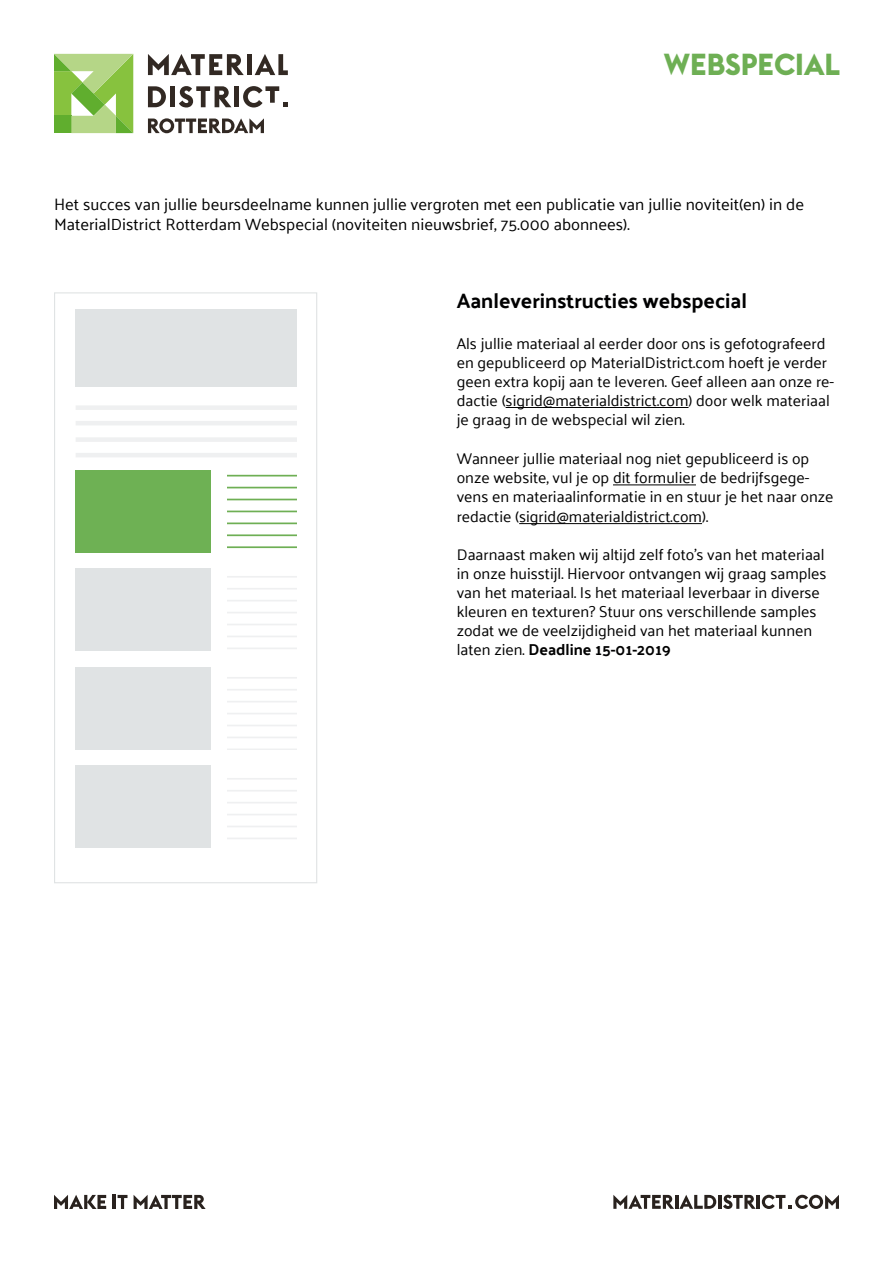
<style>
.page{position:relative;width:893px;height:1263px;background:#fff}
.page>*{position:absolute;margin:0;border:0;box-sizing:border-box;transform-origin:0 0}
.t1{font:700 30px "Euclid Flex";color:#6eaf54}
.t2{font:700 21px "Palanquin";color:#000001}
.t3{font:16.5px/19.8px "Palanquin";color:#000001}
.t4{font:15.75px/19.2px "Palanquin";color:#000001}
.s1{font-weight:700}
</style>
<div class="page">
<div style="left:75px;top:309px;width:222px;height:78px;background:#e0e3e4"></div>
<hr style="left:76px;top:421px;width:221px;height:4px;background:#eff0f1">
<hr style="left:76px;top:453px;width:221px;height:4px;background:#eff0f1">
<div style="left:76px;top:405px;width:221px;height:5px;background:#eff0f1"></div>
<div style="left:76px;top:437px;width:221px;height:5px;background:#eff0f1"></div>
<div style="left:75px;top:470px;width:135px;height:82px;background:#6eb154"></div>
<hr style="left:228px;top:475px;width:69px;height:1px;background:#6eaf54">
<hr style="left:228px;top:487px;width:69px;height:1px;background:#6eaf54">
<hr style="left:228px;top:499px;width:69px;height:1px;background:#6eaf54">
<hr style="left:228px;top:511px;width:69px;height:1px;background:#6eaf54">
<hr style="left:228px;top:522px;width:69px;height:2px;background:#6eaf54">
<hr style="left:228px;top:534px;width:69px;height:2px;background:#6eaf54">
<hr style="left:228px;top:546px;width:69px;height:2px;background:#6eaf54">
<div style="left:75px;top:568px;width:135px;height:83px;background:#e0e3e4"></div>
<hr style="left:228px;top:576px;width:69px;height:2px;background:#e0e2e3">
<hr style="left:228px;top:588px;width:69px;height:1px;background:#e0e2e3">
<hr style="left:228px;top:600px;width:69px;height:1px;background:#e0e2e3">
<hr style="left:228px;top:612px;width:69px;height:1px;background:#e0e2e3">
<hr style="left:228px;top:624px;width:69px;height:1px;background:#e0e2e3">
<hr style="left:228px;top:636px;width:69px;height:1px;background:#e0e2e3">
<hr style="left:228px;top:647px;width:69px;height:2px;background:#e0e2e3">
<div style="left:75px;top:667px;width:135px;height:82px;background:#e0e3e4"></div>
<hr style="left:228px;top:677px;width:69px;height:2px;background:#e0e2e3">
<hr style="left:228px;top:689px;width:69px;height:1px;background:#e0e2e3">
<hr style="left:228px;top:701px;width:69px;height:1px;background:#e0e2e3">
<hr style="left:228px;top:713px;width:69px;height:1px;background:#e0e2e3">
<hr style="left:228px;top:725px;width:69px;height:1px;background:#e0e2e3">
<hr style="left:228px;top:736px;width:69px;height:2px;background:#e0e2e3">
<hr style="left:228px;top:748px;width:69px;height:2px;background:#e0e2e3">
<div style="left:75px;top:765px;width:135px;height:82px;background:#e0e3e4"></div>
<hr style="left:228px;top:778px;width:69px;height:2px;background:#e0e2e3">
<hr style="left:228px;top:790px;width:69px;height:1px;background:#e0e2e3">
<hr style="left:228px;top:802px;width:69px;height:1px;background:#e0e2e3">
<hr style="left:228px;top:814px;width:69px;height:1px;background:#e0e2e3">
<hr style="left:228px;top:826px;width:69px;height:1px;background:#e0e2e3">
<hr style="left:228px;top:837px;width:69px;height:2px;background:#e0e2e3">
<div style="left:54px;top:292px;width:263px;height:591px;border:1px solid #e0e3e4"></div>
<hr style="left:506px;top:407px;width:183px;height:1px;background:#000001">
<hr style="left:613px;top:484px;width:83px;height:1px;background:#000001">
<hr style="left:519px;top:523px;width:183px;height:1px;background:#000001">
<svg style="left:54px;top:54px;width:79px;height:79px;background:#9bcb66"></svg>
<svg style="left:148px;top:86px;width:18px;height:21px"></svg>
<div style="left:170px;top:86px;width:5px;height:21px;background:#322923"></div>
<div style="left:234px;top:86px;width:5px;height:21px;background:#322923"></div>
<svg style="left:243px;top:86px;width:45px;height:21px"></svg>
<hr style="left:247px;top:54px;width:4px;height:21px;background:#322923">
<svg style="left:255px;top:54px;width:33px;height:21px"></svg>
<svg style="left:179px;top:86px;width:52px;height:21px"></svg>
<svg style="left:148px;top:54px;width:96px;height:21px"></svg>
<svg style="left:148px;top:118px;width:116px;height:15px"></svg>
<svg style="left:54px;top:1195px;width:52px;height:14px"></svg>
<hr style="left:113px;top:1195px;width:3px;height:14px;background:#29221e">
<svg style="left:118px;top:1195px;width:9px;height:14px"></svg>
<svg style="left:134px;top:1195px;width:72px;height:14px"></svg>
<svg style="left:613px;top:1195px;width:103px;height:14px"></svg>
<hr style="left:718px;top:1195px;width:3px;height:14px;background:#29221e">
<svg style="left:723px;top:1195px;width:33px;height:14px"></svg>
<hr style="left:757px;top:1195px;width:3px;height:14px;background:#29221e">
<svg style="left:762px;top:1195px;width:77px;height:14px"></svg>
<p class="t1" style="left:664px;top:47px;width:178px">WEBSPECIAL</p>
<p class="t3" style="left:54px;top:194px;width:752px">Het succes van jullie beursdeelname kunnen jullie vergroten met een publicatie van jullie noviteit(en) in de<br>MaterialDistrict Rotterdam Webspecial (noviteiten nieuwsbrief, 75.000 abonnees).</p>
<p class="t2" style="left:457px;top:289px;width:292px">Aanleverinstructies webspecial</p>
<p class="t4" style="left:457px;top:334px;width:379px">Als jullie materiaal al eerder door ons is gefotografeerd en gepubliceerd op MaterialDistrict.com hoeft je verder geen extra kopij aan te leveren. Geef alleen aan onze re&shy;dactie (sigrid@materialdistrict.com) door welk materiaal je graag in de webspecial wil zien.</p>
<p class="t4" style="left:457px;top:449px;width:378px">Wanneer jullie materiaal nog niet gepubliceerd is op onze website, vul je op dit formulier de bedrijfsgege&shy;vens en materiaalinformatie in en stuur je het naar onze redactie (sigrid@materialdistrict.com).</p>
<p class="t4" style="left:457px;top:545px;width:371px">Daarnaast maken wij altijd zelf foto’s van het materiaal in onze huisstijl. Hiervoor ontvangen wij graag samples van het materiaal. Is het materiaal leverbaar in diverse kleuren en texturen? Stuur ons verschillende samples zodat we de veelzijdigheid van het materiaal kunnen laten zien. <span class="s1">Deadline 15-01-2019</span></p>
</div>
